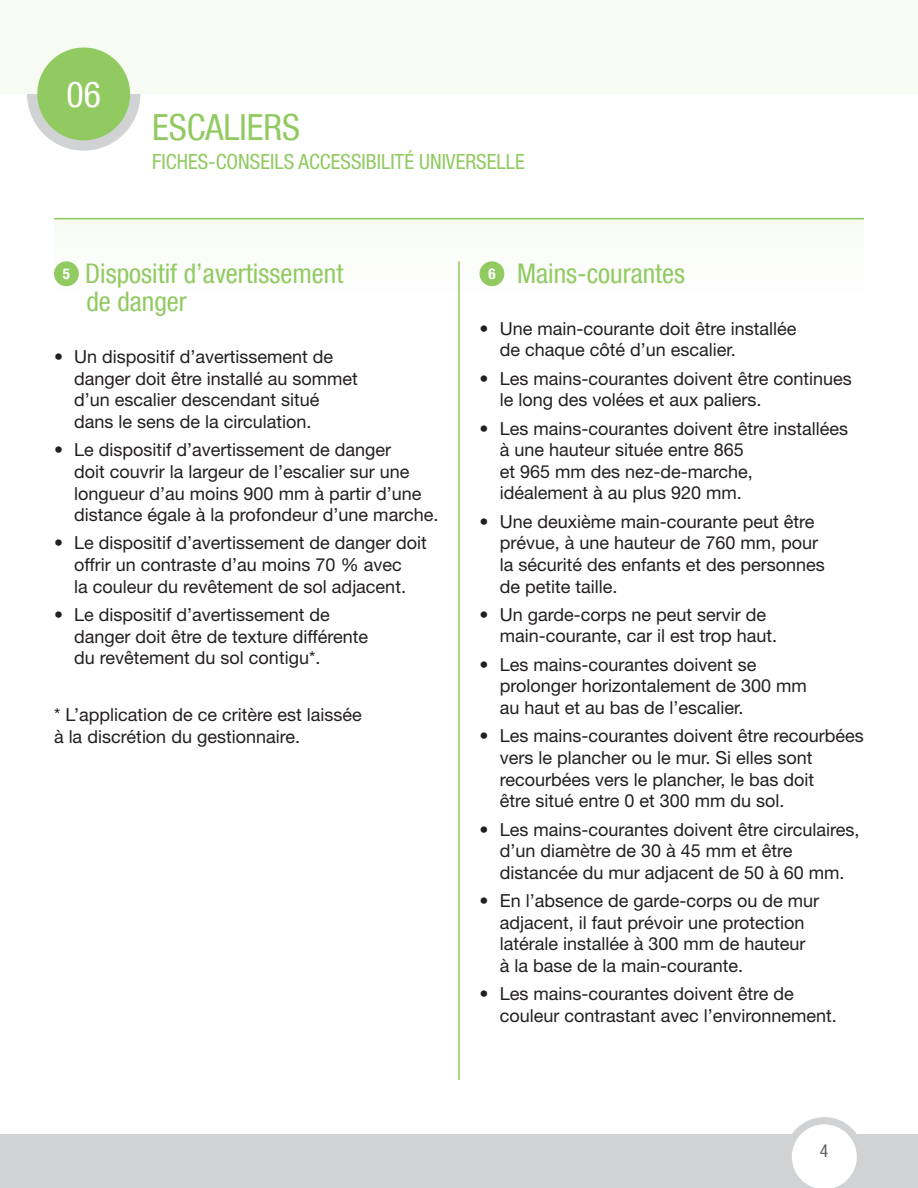
<style>
.page{position:relative;width:918px;height:1188px;background:#fff}
.page>*{position:absolute;margin:0;border:0;box-sizing:border-box;transform-origin:0 0}
.t1{font:condensed 36px "Helvetica Neue LT Com";color:#90ca60}
.t2{font:condensed 36px "Helvetica Neue LT Com";color:#fff}
.t3{font:condensed 27px/28.5px "Helvetica Neue LT Com";color:#90ca60}
.t4{font:condensed 21px "Helvetica Neue";color:#90ca60}
.t5{font:18px/21.6px "Helvetica Neue";color:#231f20}
.t6{font:condensed 18px "Helvetica Neue LT Com";color:#636366}
.s1{font-weight:700;font-size:15px;color:#fff}
</style>
<div class="page">
<div style="left:0;top:1134px;width:918px;height:54px;background:#d1d2d4"></div>
<svg style="left:792px;top:1117px;width:65px;height:71px"></svg>
<div style="left:54px;top:218px;width:810px;height:76px;background:#fbfdf9"></div>
<hr style="left:54px;top:218px;width:810px;height:1px;background:#90ca60">
<div style="left:54px;top:261px;width:25px;height:25px;background:#90ca60;border-radius:50%"></div>
<hr style="left:458px;top:261px;width:2px;height:819px;background:#90ca60">
<div style="left:480px;top:261px;width:24px;height:25px;background:#90ca60;border-radius:50%"></div>
<div style="left:27px;top:37px;width:113px;height:114px;background:#d1d2d4;border-radius:50%"></div>
<div style="left:0;top:0;width:918px;height:94px;background:#f7fbf3"></div>
<div style="left:37px;top:48px;width:93px;height:92px;background:#90ca60;border-radius:50%"></div>
<h1 class="t2" style="left:66px;top:73px;width:36px">06</h1>
<h1 class="t1" style="left:152px;top:106px;width:150px">ESCALIERS</h1>
<p class="t4" style="left:152px;top:149px;width:374px">FICHES-CONSEILS ACCESSIBILITÉ UNIVERSELLE</p>
<h2 class="t3" style="left:86px;top:259px;width:259px;text-indent:-24px"><span class="s1">5</span> Dispositif d’avertissement de danger</h2>
<p class="t5" style="left:74px;top:346px;width:285px;text-indent:-20px">• Un dispositif d’avertissement de danger doit être installé au sommet d’un escalier descendant situé dans le sens de la circulation.</p>
<p class="t5" style="left:74px;top:439px;width:366px;text-indent:-20px">• Le dispositif d’avertissement de danger<br>doit couvrir la largeur de l’escalier sur une longueur d’au moins 900 mm à partir d’une distance égale à la profondeur d’une marche.</p>
<p class="t5" style="left:54px;top:532px;width:374px;text-align:center">• Le dispositif d’avertissement de danger doit offrir un contraste d’au moins 70 % avec<br>la couleur du revêtement de sol adjacent.</p>
<p class="t5" style="left:74px;top:604px;width:296px;text-indent:-20px">• Le dispositif d’avertissement de danger doit être de texture différente du revêtement du sol contigu*.</p>
<p class="t5" style="left:54px;top:703px;width:309px">* L’application de ce critère est laissée à la discrétion du gestionnaire.</p>
<h2 class="t3" style="left:488px;top:259px;width:198px"><span class="s1">6</span> Mains-courantes</h2>
<p class="t5" style="left:500px;top:317px;width:298px;text-indent:-20px">• Une main-courante doit être installée de chaque côté d’un escalier.</p>
<p class="t5" style="left:500px;top:367px;width:354px;text-indent:-20px">• Les mains-courantes doivent être continues le long des volées et aux paliers.</p>
<p class="t5" style="left:500px;top:417px;width:350px;text-indent:-20px">• Les mains-courantes doivent être installées à une hauteur située entre 865<br>et 965 mm des nez-de-marche,<br>idéalement à au plus 920 mm.</p>
<p class="t5" style="left:500px;top:510px;width:327px;text-indent:-20px">• Une deuxième main-courante peut être prévue, à une hauteur de 760 mm, pour la sécurité des enfants et des personnes de petite taille.</p>
<p class="t5" style="left:500px;top:603px;width:279px;text-indent:-20px">• Un garde-corps ne peut servir de main-courante, car il est trop haut.</p>
<p class="t5" style="left:500px;top:653px;width:309px;text-indent:-20px">• Les mains-courantes doivent se prolonger horizontalement de 300 mm au haut et au bas de l’escalier.</p>
<p class="t5" style="left:500px;top:725px;width:366px;text-indent:-20px">• Les mains-courantes doivent être recourbées vers le plancher ou le mur. Si elles sont recourbées vers le plancher, le bas doit<br>être situé entre 0 et 300 mm du sol.</p>
<p class="t5" style="left:500px;top:818px;width:361px;text-indent:-20px">• Les mains-courantes doivent être circulaires, d’un diamètre de 30 à 45 mm et être distancée du mur adjacent de 50 à 60 mm.</p>
<p class="t5" style="left:500px;top:890px;width:321px;text-indent:-20px">• En l’absence de garde-corps ou de mur adjacent, il faut prévoir une protection latérale installée à 300 mm de hauteur à la base de la main-courante.</p>
<p class="t5" style="left:500px;top:983px;width:339px;text-indent:-20px">• Les mains-courantes doivent être de couleur contrastant avec l’environnement.</p>
<p class="t6" style="left:820px;top:1140px;width:10px">4</p>
</div>
